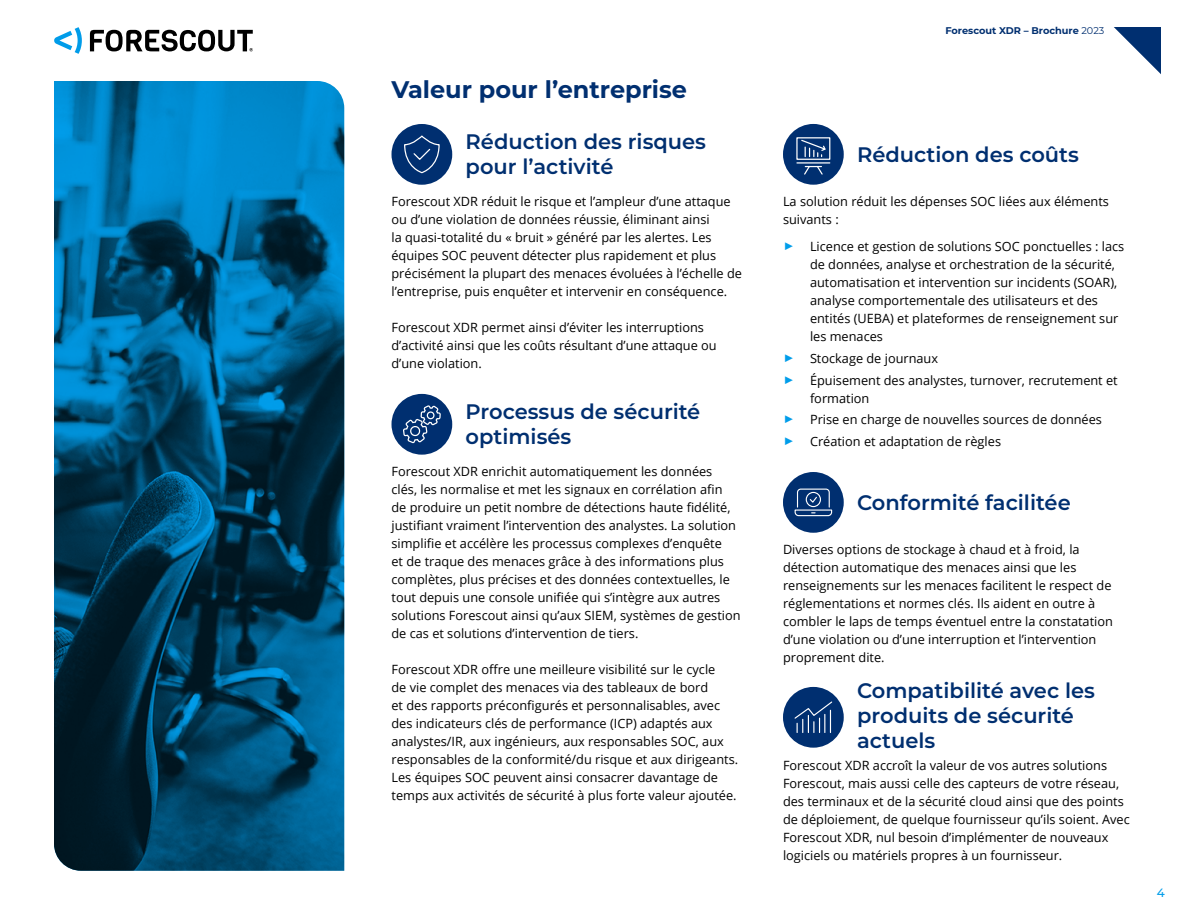
<style>
.page{position:relative;width:1188px;height:918px;background:#fff}
.page>*{position:absolute;margin:0;border:0;box-sizing:border-box;transform-origin:0 0}
.t1{font:700 24px "Montserrat";color:#002f70}
.t2{font:600 21px/25.2px "Montserrat";color:#002f70}
.t3{font:12.75px/18px "Open Sans";color:#000}
.t4{font:500 12px "Montserrat";color:#009dea}
.t5{font:700 9.75px "Montserrat";color:#002f70}
.s1{font-weight:400}
.s2{font-family:"Montserrat";font-size:18px;color:#009dea}
</style>
<div class="page">
<svg style="left:1114px;top:27px;width:47px;height:47px"></svg>
<svg style="left:54px;top:27px;width:28px;height:27px"></svg>
<svg style="left:90px;top:30px;width:163px;height:22px"></svg>
<div style="left:392px;top:124px;width:60px;height:61px;background:#002f70;border-radius:50%"></div>
<svg style="left:404px;top:135px;width:36px;height:39px"></svg>
<div style="left:392px;top:394px;width:60px;height:61px;background:#002f70;border-radius:50%"></div>
<svg style="left:402px;top:394px;width:40px;height:61px"></svg>
<div style="left:783px;top:124px;width:61px;height:61px;background:#002f70;border-radius:50%"></div>
<svg style="left:796px;top:137px;width:35px;height:38px"></svg>
<div style="left:783px;top:472px;width:61px;height:61px;background:#002f70;border-radius:50%"></div>
<svg style="left:794px;top:488px;width:39px;height:29px"></svg>
<div style="left:783px;top:687px;width:61px;height:61px;background:#002f70;border-radius:50%"></div>
<svg style="left:794px;top:701px;width:39px;height:32px"></svg>
<img style="left:54px;top:81px;width:290px;height:790px">
<h1 class="t1" style="left:392px;top:72px;width:297px">Valeur pour l’entreprise</h1>
<h2 class="t2" style="left:466px;top:128px;width:242px">Réduction des risques pour l’activité</h2>
<p class="t3" style="left:392px;top:192px;width:352px">Forescout XDR réduit le risque et l’ampleur d’une attaque ou d’une violation de données réussie, éliminant ainsi<br>la quasi-totalité du « bruit » généré par les alertes. Les équipes SOC peuvent détecter plus rapidement et plus précisément la plupart des menaces évoluées à l’échelle de l’entreprise, puis enquêter et intervenir en conséquence.</p>
<p class="t3" style="left:392px;top:318px;width:327px">Forescout XDR permet ainsi d’éviter les interruptions d’activité ainsi que les coûts résultant d’une attaque ou d’une violation.</p>
<h2 class="t2" style="left:466px;top:398px;width:236px">Processus de sécurité optimisés</h2>
<p class="t3" style="left:392px;top:462px;width:351px">Forescout XDR enrichit automatiquement les données clés, les normalise et met les signaux en corrélation afin de produire un petit nombre de détections haute fidélité, justifiant vraiment l’intervention des analystes. La solution simplifie et accélère les processus complexes d’enquête<br>et de traque des menaces grâce à des informations plus complètes, plus précises et des données contextuelles, le tout depuis une console unifiée qui s’intègre aux autres solutions Forescout ainsi qu’aux SIEM, systèmes de gestion de cas et solutions d’intervention de tiers.</p>
<p class="t3" style="left:392px;top:660px;width:348px">Forescout XDR offre une meilleure visibilité sur le cycle<br>de vie complet des menaces via des tableaux de bord<br>et des rapports préconfigurés et personnalisables, avec des indicateurs clés de performance (ICP) adaptés aux analystes/IR, aux ingénieurs, aux responsables SOC, aux responsables de la conformité/du risque et aux dirigeants.<br>Les équipes SOC peuvent ainsi consacrer davantage de temps aux activités de sécurité à plus forte valeur ajoutée.</p>
<p class="t5" style="left:945px;top:23px;width:160px">Forescout XDR – Brochure <span class="s1">2023</span></p>
<h2 class="t2" style="left:857px;top:141px;width:223px">Réduction des coûts</h2>
<p class="t3" style="left:783px;top:192px;width:327px">La solution réduit les dépenses SOC liées aux éléments suivants :</p>
<p class="t3" style="left:810px;top:237px;width:316px;text-indent:-27px"><span class="s2">▶</span> Licence et gestion de solutions SOC ponctuelles : lacs de données, analyse et orchestration de la sécurité, automatisation et intervention sur incidents (SOAR), analyse comportementale des utilisateurs et des entités (UEBA) et plateformes de renseignement sur les menaces</p>
<p class="t3" style="left:783px;top:347px;width:336px;line-height:21.8px"><span class="s2">▶</span> Stockage de journaux<br><span class="s2">▶</span> Épuisement des analystes, turnover, recrutement et</p>
<p class="t3" style="left:783px;top:387px;width:321px;line-height:21.8px;text-indent:27px">formation<br><span class="s2">▶</span> Prise en charge de nouvelles sources de données <span class="s2">▶</span> Création et adaptation de règles</p>
<h2 class="t2" style="left:857px;top:489px;width:215px">Conformité facilitée</h2>
<p class="t3" style="left:783px;top:540px;width:332px">Diverses options de stockage à chaud et à froid, la détection automatique des menaces ainsi que les renseignements sur les menaces facilitent le respect de réglementations et normes clés. Ils aident en outre à combler le laps de temps éventuel entre la constatation d’une violation ou d’une interruption et l’intervention proprement dite.</p>
<h2 class="t2" style="left:857px;top:677px;width:239px">Compatibilité avec les produits de sécurité actuels</h2>
<p class="t3" style="left:783px;top:756px;width:348px">Forescout XDR accroît la valeur de vos autres solutions Forescout, mais aussi celle des capteurs de votre réseau, des terminaux et de la sécurité cloud ainsi que des points de déploiement, de quelque fournisseur qu’ils soient. Avec Forescout XDR, nul besoin d’implémenter de nouveaux logiciels ou matériels propres à un fournisseur.</p>
<p class="t4" style="left:1157px;top:884px;width:10px">4</p>
</div>
